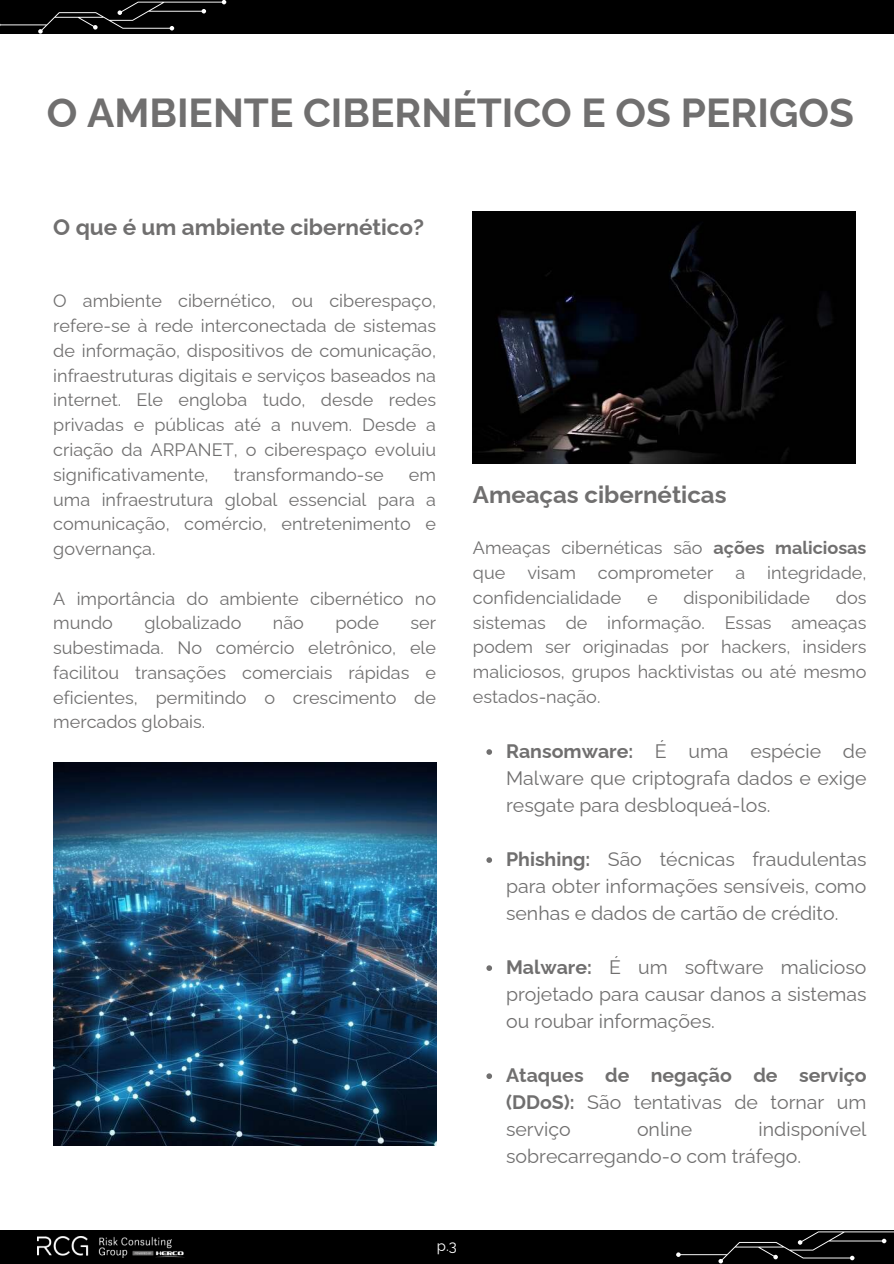
<style>
.page{position:relative;width:894px;height:1264px;background:#fff}
.page>*{position:absolute;margin:0;border:0;box-sizing:border-box;transform-origin:0 0}
.t1{font:700 40.5px "Raleway";color:#706f6f}
.t2{font:700 24px "Raleway";color:#706f6f}
.t3{font:700 22.5px "Raleway";color:#706f6f}
.t4{font:19.5px/27px "Raleway";color:#706f6f;text-align:justify}
.t5{font:700 19.5px/27px "Raleway";color:#706f6f;text-align:justify}
.t6{font:18px/24.8px "Raleway";color:#706f6f;text-align:justify}
.t7{font:14.85px "Raleway";color:#fff}
.s1{font-weight:700}
.s2{font-weight:400}
</style>
<div class="page">
<div style="left:0;top:0;width:893px;height:34px;background:#000"></div>
<div style="left:0;top:1229px;width:893px;height:34px;background:#000"></div>
<svg style="left:0;top:0;width:226px;height:34px"></svg>
<svg style="left:676px;top:1229px;width:217px;height:34px"></svg>
<img style="left:37px;top:1236px;width:147px;height:21px">
<img style="left:53px;top:762px;width:383px;height:383px">
<img style="left:473px;top:212px;width:382px;height:251px">
<svg style="left:486px;top:749px;width:6px;height:5px"></svg>
<svg style="left:486px;top:857px;width:6px;height:5px"></svg>
<svg style="left:486px;top:965px;width:6px;height:5px"></svg>
<svg style="left:486px;top:1073px;width:6px;height:5px"></svg>
<h1 class="t1" style="left:47px;top:80px;width:808px">O AMBIENTE CIBERNÉTICO E OS PERIGOS</h1>
<p class="t3" style="left:53px;top:209px;width:372px">O que é um ambiente cibernético?</p>
<p class="t6" style="left:53px;top:287px;width:384px">O ambiente cibernético, ou ciberespaço, refere-se à rede interconectada de sistemas de informação, dispositivos de comunicação, infraestruturas digitais e serviços baseados na internet. Ele engloba tudo, desde redes privadas e públicas até a nuvem. Desde a criação da ARPANET, o ciberespaço evoluiu significativamente,</p>
<p class="t6" style="left:234px;top:460px;width:151px">transformando-se</p>
<p class="t6" style="left:53px;top:460px;width:384px;text-indent:355px">em uma infraestrutura global essencial para a comunicação, comércio, entretenimento e governança.</p>
<p class="t6" style="left:53px;top:584px;width:384px">A importância do ambiente cibernético no mundo</p>
<p class="t6" style="left:144px;top:608px;width:99px">globalizado</p>
<p class="t6" style="left:273px;top:608px;width:33px">não</p>
<p class="t6" style="left:335px;top:608px;width:45px">pode</p>
<p class="t6" style="left:53px;top:608px;width:384px;text-indent:357px">ser subestimada. No comércio eletrônico, ele facilitou transações comerciais rápidas e eficientes, permitindo o crescimento de mercados globais.</p>
<h2 class="t2" style="left:473px;top:475px;width:255px">Ameaças cibernéticas</h2>
<p class="t6" style="left:473px;top:533px;width:395px">Ameaças cibernéticas são <span class="s1">ações maliciosas </span>que visam comprometer a integridade, confidencialidade</p>
<p class="t6" style="left:473px;top:583px;width:395px;text-indent:363px">dos sistemas de informação. Essas ameaças podem ser originadas por hackers, insiders maliciosos, grupos hacktivistas ou até mesmo estados-nação.</p>
<p class="t4" style="left:506px;top:735px;width:362px"><span class="s1">Ransomware:</span> É uma espécie de Malware que criptografa dados e exige resgate para desbloqueá-los.</p>
<p class="t4" style="left:506px;top:843px;width:362px"><span class="s1">Phishing:</span> São técnicas fraudulentas para obter informações sensíveis, como senhas e dados de cartão de crédito.</p>
<p class="t4" style="left:506px;top:951px;width:362px"><span class="s1">Malware:</span> É um software malicioso projetado para causar danos a sistemas ou roubar informações.</p>
<p class="t5" style="left:506px;top:1059px;width:362px">Ataques de negação de serviço (DDoS): <span class="s2">São tentativas de tornar um serviço</span></p>
<p class="t6" style="left:647px;top:583px;width:12px">e</p>
<p class="t6" style="left:683px;top:583px;width:128px">disponibilidade</p>
<p class="t4" style="left:506px;top:1113px;width:362px;text-indent:252px">indisponível sobrecarregando-o com tráfego.</p>
<p class="t4" style="left:637px;top:1113px;width:57px">online</p>
<p class="t7" style="left:436px;top:1234px;width:21px">p.3</p>
</div>
